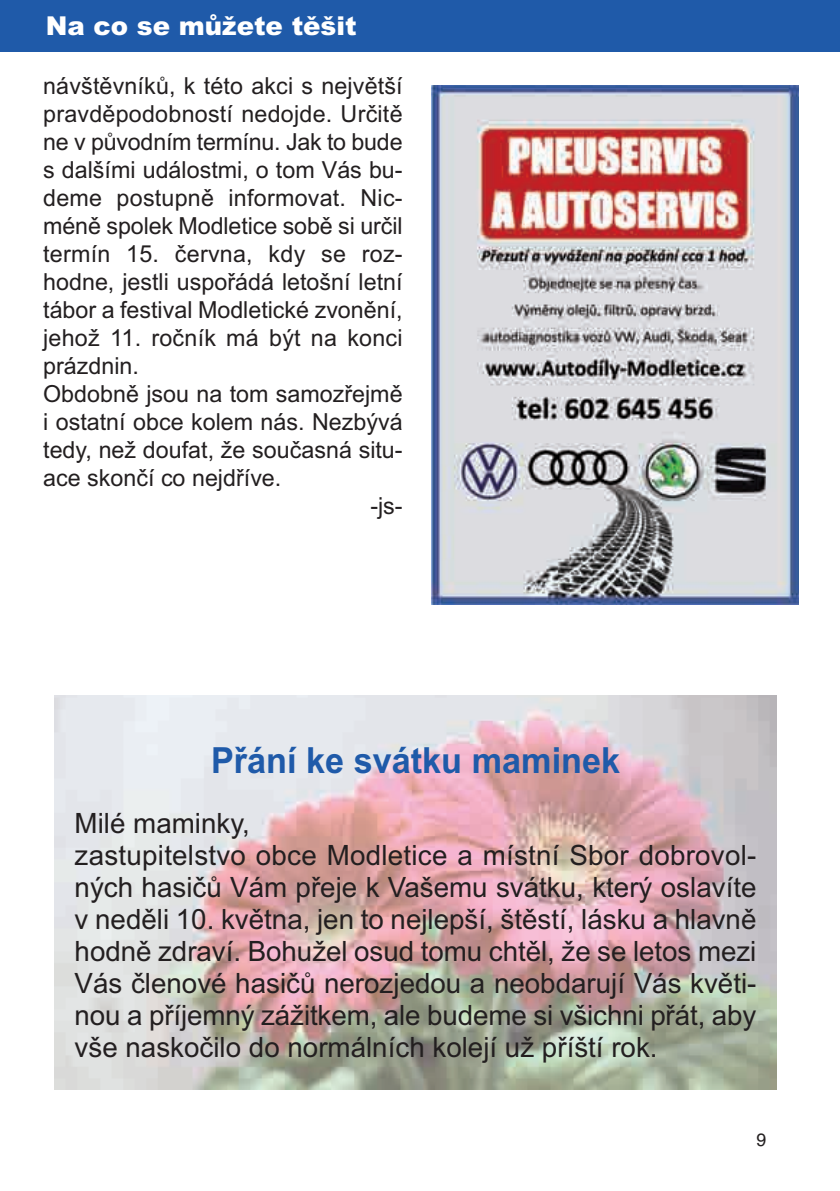
<style>
.page{position:relative;width:840px;height:1191px;background:#fff}
.page>*{position:absolute;margin:0;border:0;box-sizing:border-box;transform-origin:0 0}
.t1{font:700 36px "Arial";color:#1f5aa9;scale:.95 1}
.t2{font:28px/32px "Arial";color:#231f20}
.t3{font:900 26px "Arial";color:#fff}
.t4{font:23.6px "Arial";color:#231f20}
.t5{font:18px "Helvetica";color:#231f20}
</style>
<div class="page">
<img style="left:55px;top:696px;width:721px;height:394px">
<div style="left:0;top:0;width:839px;height:51px;background:#1f5aa9"></div>
<img style="left:431px;top:86px;width:367px;height:518px">
<p class="t3" style="left:46px;top:11px;width:312px">Na co se můžete těšit</p>
<p class="t4" style="left:43px;top:77px;width:361px">návštěvníků, k této akci s největší</p>
<p class="t4" style="left:43px;top:105px;width:361px">pravděpodobností nedojde. Určitě</p>
<p class="t4" style="left:43px;top:133px;width:361px">ne v původním termínu. Jak to bude</p>
<p class="t4" style="left:43px;top:161px;width:361px">s dalšími událostmi, o tom Vás bu-</p>
<p class="t4" style="left:43px;top:189px;width:361px">deme postupně informovat. Nic-</p>
<p class="t4" style="left:43px;top:217px;width:361px">méně spolek Modletice sobě si určil</p>
<p class="t4" style="left:43px;top:245px;width:361px">termín 15. června, kdy se roz-</p>
<p class="t4" style="left:43px;top:273px;width:361px">hodne, jestli uspořádá letošní letní</p>
<p class="t4" style="left:43px;top:301px;width:361px">tábor a festival Modletické zvonění,</p>
<p class="t4" style="left:43px;top:329px;width:361px">jehož 11. ročník má být na konci</p>
<p class="t4" style="left:43px;top:357px;width:97px">prázdnin.</p>
<p class="t4" style="left:43px;top:385px;width:361px">Obdobně jsou na tom samozřejmě</p>
<p class="t4" style="left:43px;top:413px;width:361px">i ostatní obce kolem nás. Nezbývá</p>
<p class="t4" style="left:43px;top:441px;width:361px">tedy, než doufat, že současná situ-</p>
<p class="t4" style="left:43px;top:469px;width:239px">ace skončí co nejdříve.</p>
<p class="t4" style="left:370px;top:497px;width:34px">-js-</p>
<h1 class="t1" style="left:211px;top:739px;width:432px">Přání ke svátku maminek</h1>
<p class="t2" style="left:75px;top:810px;width:683px">Milé maminky,<br>zastupitelstvo obce Modletice a místní Sbor dobrovol&shy;ných hasičů Vám přeje k Vašemu svátku, který oslavíte v neděli 10. května, jen to nejlepší, štěstí, lásku a hlavně hodně zdraví. Bohužel osud tomu chtěl, že se letos mezi Vás členové hasičů nerozjedou a neobdarují Vás květi&shy;nou a příjemný zážitkem, ale budeme si všichni přát, aby vše naskočilo do normálních kolejí už příští rok.</p>
<p class="t5" style="left:756px;top:1133px;width:12px">9</p>
</div>
